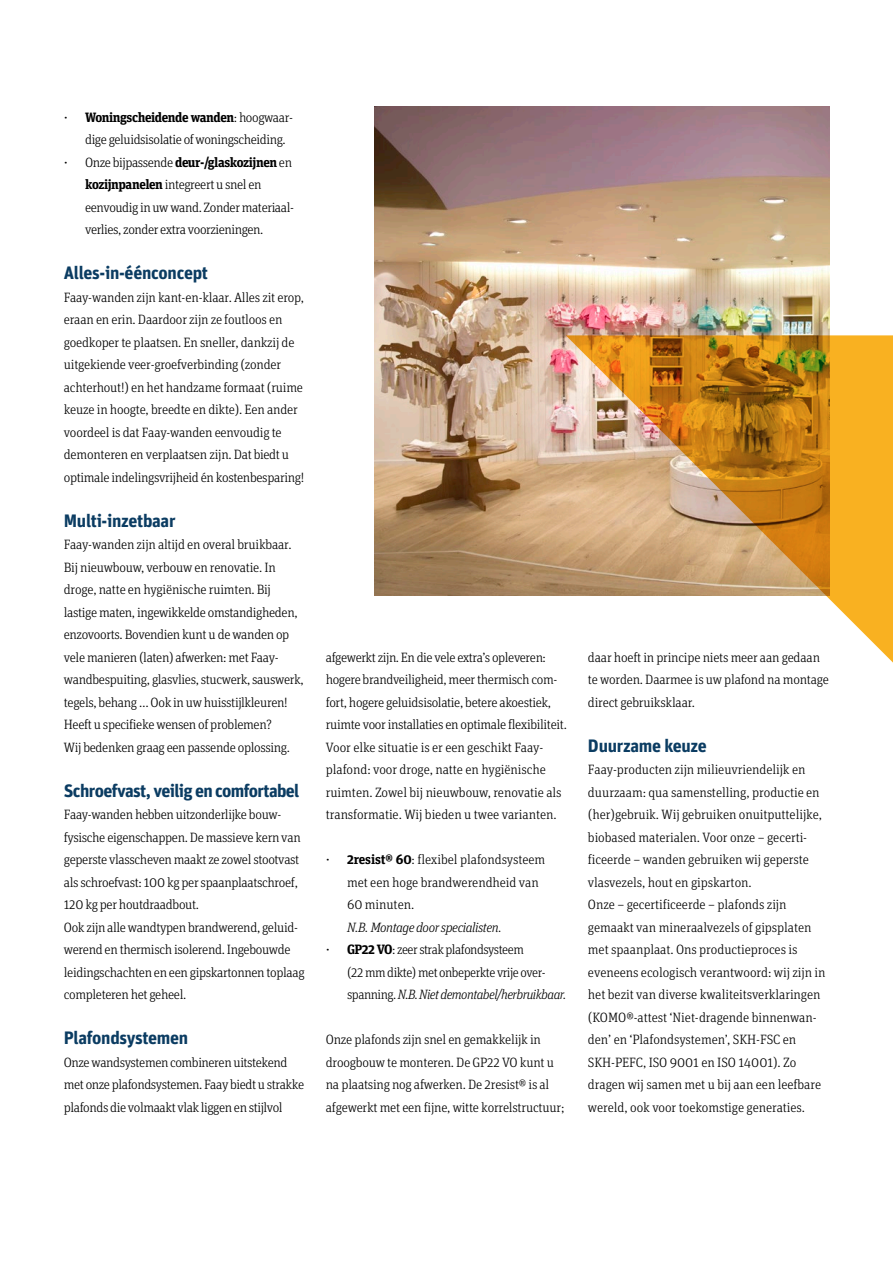
<style>
.page{position:relative;width:893px;height:1263px;background:#fff}
.page>*{position:absolute;margin:0;border:0;box-sizing:border-box;transform-origin:0 0}
.t1{font:700 18px "Unit Pro";letter-spacing:-.015em;color:#0b3c62}
.t2{font:700 18px "Unit Pro";letter-spacing:-.035em;color:#0b3c62}
.t3{font:300 13.5px/22.5px "Unit Slab Pro";letter-spacing:-.015em;color:#000}
.t4{font:300 13.5px/22.5px "Unit Slab Pro";letter-spacing:-.035em;color:#000}
.t5{font:italic 300 13.5px "Unit Slab Pro";letter-spacing:-.03em;color:#000}
.s1{font-weight:700}
.s2{font-style:italic}
</style>
<div class="page">
<img style="left:375px;top:106px;width:454px;height:489px">
<svg style="left:566px;top:335px;width:327px;height:328px"></svg>
<p class="t3" style="left:85px;top:105px;width:208px;text-indent:-21px">• <span class="s1">Woningscheidende wanden</span>: hoogwaar&shy;dige geluidsisolatie of woningscheiding.</p>
<p class="t3" style="left:85px;top:150px;width:209px;text-indent:-21px">• Onze bijpassende <span class="s1">deur-/glaskozijnen</span> en <span class="s1">kozijnpanelen</span> integreert u snel en eenvoudig in uw wand. Zonder materiaal&shy;verlies, zonder extra voorzieningen.</p>
<h1 class="t1" style="left:64px;top:261px;width:146px">Alles-in-éénconcept</h1>
<p class="t3" style="left:64px;top:285px;width:242px">Faay-wanden zijn kant-en-klaar. Alles zit erop, eraan en erin. Daardoor zijn ze foutloos en goedkoper te plaatsen. En sneller, dankzij de uitgekiende veer-groefverbinding (zonder achterhout!) en het handzame formaat (ruime keuze in hoogte, breedte en dikte). Een ander voordeel is dat Faay-wanden eenvoudig te demonteren en verplaatsen zijn. Dat biedt u optimale indelingsvrijheid én kostenbesparing!</p>
<h1 class="t1" style="left:64px;top:509px;width:113px">Multi-inzetbaar</h1>
<p class="t3" style="left:64px;top:533px;width:241px">Faay-wanden zijn altijd en overal bruikbaar.<br>Bij nieuwbouw, verbouw en renovatie. In droge, natte en hygiënische ruimten. Bij lastige maten, ingewikkelde omstandigheden, enzovoorts. Bovendien kunt u de wanden op vele manieren (laten) afwerken: met Faay&shy;wandbespuiting, glasvlies, stucwerk, sauswerk, tegels, behang … Ook in uw huisstijlkleuren!<br>Heeft u specifieke wensen of problemen?<br>Wij bedenken graag een passende oplossing.</p>
<h1 class="t2" style="left:64px;top:779px;width:237px">Schroefvast, veilig en comfortabel</h1>
<p class="t3" style="left:64px;top:803px;width:242px">Faay-wanden hebben uitzonderlijke bouw&shy;fysische eigenschappen. De massieve kern van geperste vlasscheven maakt ze zowel stootvast als schroefvast: 100 kg per spaanplaatschroef, 120 kg per houtdraadbout.<br>Ook zijn alle wandtypen brandwerend, geluid&shy;werend en thermisch isolerend. Ingebouwde leidingschachten en een gipskartonnen toplaag completeren het geheel.</p>
<h1 class="t1" style="left:64px;top:1026px;width:126px">Plafondsystemen</h1>
<p class="t3" style="left:64px;top:1050px;width:242px">Onze wandsystemen combineren uitstekend met onze plafondsystemen. Faay biedt u strakke plafonds die volmaakt vlak liggen en stijlvol</p>
<p class="t3" style="left:326px;top:645px;width:243px">afgewerkt zijn. En die vele extra’s opleveren: hogere brandveiligheid, meer thermisch com&shy;fort, hogere geluidsisolatie, betere akoestiek, ruimte voor installaties en optimale flexibiliteit.<br>Voor elke situatie is er een geschikt Faay&shy;plafond: voor droge, natte en hygiënische ruimten. Zowel bij nieuwbouw, renovatie als transformatie. Wij bieden u twee varianten.</p>
<p class="t3" style="left:347px;top:848px;width:200px;text-indent:-21px">• <span class="s1">2resist® 60</span>: flexibel plafondsysteem met een hoge brandwerendheid van<br>60 minuten.</p>
<p class="t5" style="left:347px;top:918px;width:156px">N.B. Montage door specialisten.</p>
<p class="t4" style="left:347px;top:938px;width:221px;text-indent:-21px">• <span class="s1">GP22 VO</span>: zeer strak plafondsysteem<br>(22 mm dikte) met onbeperkte vrije over&shy;spanning. <span class="s2">N.B. Niet demontabel/herbruikbaar.</span></p>
<p class="t3" style="left:326px;top:1028px;width:240px">Onze plafonds zijn snel en gemakkelijk in droogbouw te monteren. De GP22 VO kunt u na plaatsing nog afwerken. De 2resist® is al afgewerkt met een fijne, witte korrelstructuur;</p>
<p class="t3" style="left:588px;top:645px;width:242px">daar hoeft in principe niets meer aan gedaan te worden. Daarmee is uw plafond na montage direct gebruiksklaar.</p>
<h1 class="t1" style="left:588px;top:734px;width:121px">Duurzame keuze</h1>
<p class="t3" style="left:588px;top:758px;width:239px">Faay-producten zijn milieuvriendelijk en duurzaam: qua samenstelling, productie en (her)gebruik. Wij gebruiken onuitputtelijke, biobased materialen. Voor onze – gecerti&shy;ficeerde – wanden gebruiken wij geperste vlasvezels, hout en gipskarton.<br>Onze – gecertificeerde – plafonds zijn gemaakt van mineraalvezels of gipsplaten met spaanplaat. Ons productieproces is eveneens ecologisch verantwoord: wij zijn in het bezit van diverse kwaliteitsverklaringen (KOMO®-attest ‘Niet-dragende binnenwan&shy;den’ en ‘Plafondsystemen’, SKH-FSC en SKH-PEFC, ISO 9001 en ISO 14001). Zo dragen wij samen met u bij aan een leefbare wereld, ook voor toekomstige generaties.</p>
</div>
